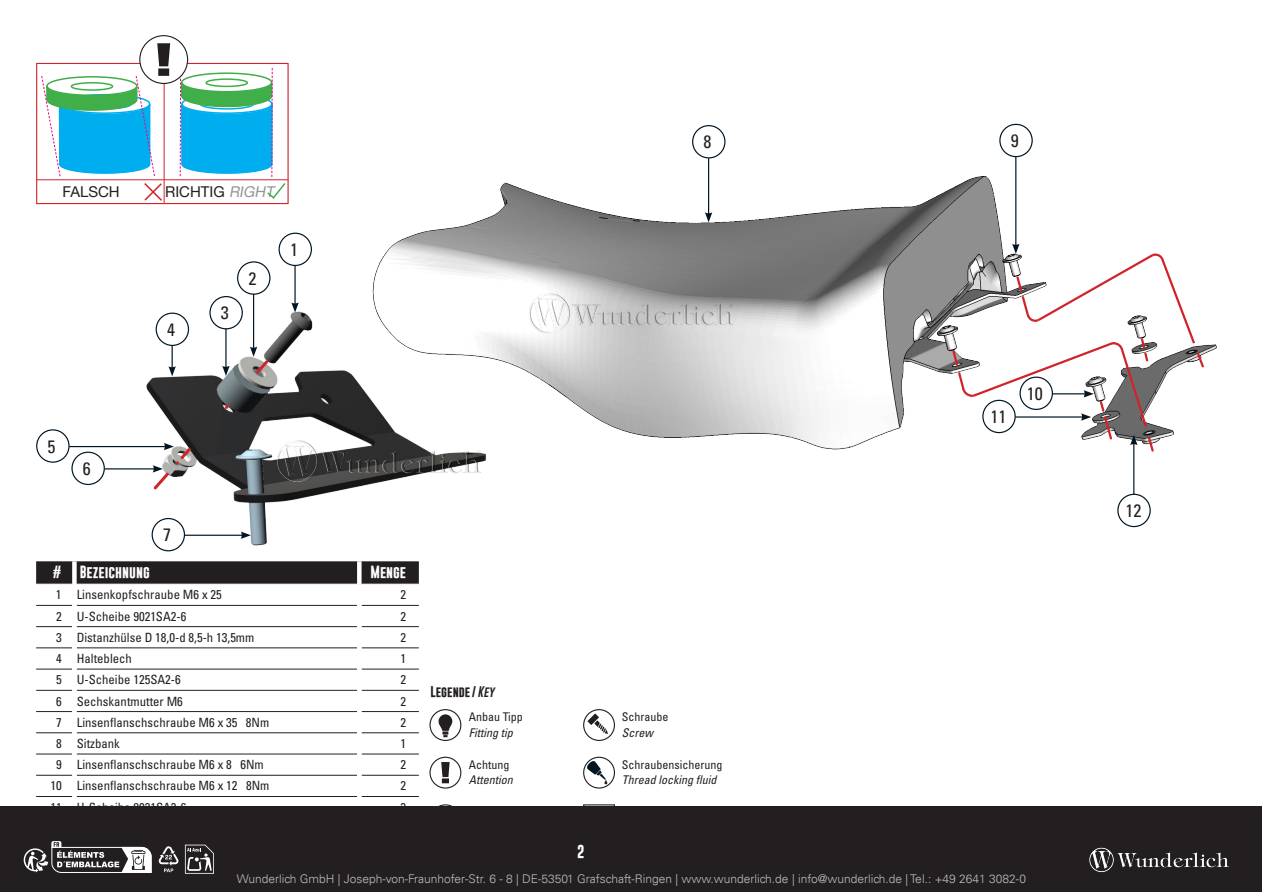
<style>
.page{position:relative;width:1263px;height:893px;background:#fff}
.page>*{position:absolute;margin:0;border:0;box-sizing:border-box;transform-origin:0 0}
.t1{font:condensed 18px "Univers LT Std";color:#231f20}
.t2{font:15px "Helvetica Neue LT Std";color:#231f20}
.t3{font:700 13.5px "Gobold";color:#fff}
.t4{font:condensed 12.75px "Univers LT Std";color:#231f20}
.t5{font:700 12.75px "Gobold";color:#fff}
.t6{font:300 12px "Univers LT";color:#bcbdc0}
.t7{font:condensed 12px "Univers LT Std";color:#231f20}
.t8{font:italic condensed 12px "Univers LT Std";color:#231f20}
.t9{font:700 11.25px "Gobold";color:#231f20}
.s1{font-style:italic;color:#939598}
.s2{font-weight:400;font-style:italic}
</style>
<div class="page">
<div style="left:429px;top:757px;width:32px;height:32px;border:1px solid #231f20;border-radius:50%"></div>
<svg style="left:441px;top:762px;width:9px;height:21px"></svg>
<div style="left:583px;top:709px;width:32px;height:32px;border:1px solid #231f20;border-radius:50%"></div>
<svg style="left:587px;top:713px;width:21px;height:21px"></svg>
<svg style="left:584px;top:757px;width:30px;height:31px"></svg>
<div style="left:583px;top:757px;width:32px;height:32px;border:1px solid #231f20;border-radius:50%"></div>
<svg style="left:586px;top:760px;width:21px;height:24px"></svg>
<svg style="left:430px;top:710px;width:31px;height:30px"></svg>
<div style="left:429px;top:709px;width:32px;height:32px;border:1px solid #231f20;border-radius:50%"></div>
<svg style="left:438px;top:714px;width:14px;height:23px"></svg>
<div style="left:430px;top:805px;width:31px;height:31px;background:#231f20;border-radius:50%"></div>
<div style="left:429px;top:804px;width:32px;height:32px;border:1px solid #231f20;border-radius:50%"></div>
<div style="left:36px;top:63px;width:253px;height:141px;border:1px solid #d1232a"></div>
<hr style="left:164px;top:63px;width:1px;height:140px;background:#d1232a">
<hr style="left:37px;top:179px;width:251px;height:1px;background:#d1232a">
<svg style="left:179px;top:40px;width:108px;height:159px"></svg>
<img style="left:129px;top:287px;width:252px;height:265px">
<svg style="left:222px;top:402px;width:10px;height:10px"></svg>
<div style="left:140px;top:36px;width:48px;height:47px;background:#fff;border-radius:50%"></div>
<svg style="left:41px;top:35px;width:129px;height:167px"></svg>
<svg style="left:36px;top:561px;width:383px;height:23px;background:#292526"></svg>
<div style="left:72px;top:561px;width:5px;height:23px;background:#fff"></div>
<div style="left:357px;top:561px;width:5px;height:23px;background:#fff"></div>
<hr style="left:36px;top:605px;width:36px;height:1px;background:#231f20">
<hr style="left:77px;top:605px;width:280px;height:1px;background:#231f20">
<hr style="left:362px;top:605px;width:57px;height:1px;background:#231f20">
<hr style="left:36px;top:626px;width:36px;height:1px;background:#231f20">
<hr style="left:77px;top:626px;width:280px;height:1px;background:#231f20">
<hr style="left:362px;top:626px;width:57px;height:1px;background:#231f20">
<hr style="left:36px;top:648px;width:36px;height:1px;background:#231f20">
<hr style="left:77px;top:648px;width:280px;height:1px;background:#231f20">
<hr style="left:362px;top:648px;width:57px;height:1px;background:#231f20">
<hr style="left:36px;top:669px;width:36px;height:1px;background:#231f20">
<hr style="left:77px;top:669px;width:280px;height:1px;background:#231f20">
<hr style="left:362px;top:669px;width:57px;height:1px;background:#231f20">
<hr style="left:36px;top:690px;width:36px;height:1px;background:#231f20">
<hr style="left:77px;top:690px;width:280px;height:1px;background:#231f20">
<hr style="left:362px;top:690px;width:57px;height:1px;background:#231f20">
<hr style="left:36px;top:711px;width:36px;height:1px;background:#231f20">
<hr style="left:77px;top:711px;width:280px;height:1px;background:#231f20">
<hr style="left:362px;top:711px;width:57px;height:1px;background:#231f20">
<hr style="left:36px;top:733px;width:36px;height:1px;background:#231f20">
<hr style="left:77px;top:733px;width:280px;height:1px;background:#231f20">
<hr style="left:362px;top:733px;width:57px;height:1px;background:#231f20">
<hr style="left:36px;top:754px;width:36px;height:1px;background:#231f20">
<hr style="left:77px;top:754px;width:280px;height:1px;background:#231f20">
<hr style="left:362px;top:754px;width:57px;height:1px;background:#231f20">
<hr style="left:36px;top:775px;width:36px;height:1px;background:#231f20">
<hr style="left:77px;top:775px;width:280px;height:1px;background:#231f20">
<hr style="left:362px;top:775px;width:57px;height:1px;background:#231f20">
<hr style="left:36px;top:796px;width:36px;height:1px;background:#231f20">
<hr style="left:77px;top:796px;width:280px;height:1px;background:#231f20">
<hr style="left:362px;top:796px;width:57px;height:1px;background:#231f20">
<img style="left:362px;top:123px;width:855px;height:353px">
<img style="left:277px;top:441px;width:206px;height:41px">
<div style="left:279px;top:233px;width:33px;height:33px;border:1px solid #011622;border-radius:50%"></div>
<hr style="left:294px;top:265px;width:2px;height:40px;background:#011622">
<svg style="left:291px;top:302px;width:8px;height:11px"></svg>
<div style="left:999px;top:124px;width:34px;height:33px;border:1px solid #011622;border-radius:50%"></div>
<hr style="left:1015px;top:157px;width:1px;height:89px;background:#011622">
<div style="left:36px;top:429px;width:34px;height:34px;border:1px solid #011622;border-radius:50%"></div>
<hr style="left:69px;top:446px;width:97px;height:1px;background:#011622">
<div style="left:237px;top:261px;width:33px;height:34px;border:1px solid #011622;border-radius:50%"></div>
<hr style="left:253px;top:294px;width:1px;height:55px;background:#011622">
<svg style="left:250px;top:347px;width:21px;height:29px"></svg>
<div style="left:209px;top:296px;width:34px;height:33px;border:1px solid #011622;border-radius:50%"></div>
<hr style="left:225px;top:329px;width:2px;height:39px;background:#011622">
<svg style="left:222px;top:366px;width:8px;height:10px"></svg>
<div style="left:71px;top:452px;width:34px;height:33px;border:1px solid #011622;border-radius:50%"></div>
<hr style="left:105px;top:468px;width:50px;height:1px;background:#011622">
<svg style="left:151px;top:443px;width:43px;height:49px"></svg>
<div style="left:152px;top:518px;width:33px;height:33px;border:1px solid #011622;border-radius:50%"></div>
<hr style="left:185px;top:535px;width:58px;height:1px;background:#011622">
<svg style="left:241px;top:532px;width:10px;height:7px"></svg>
<div style="left:156px;top:313px;width:33px;height:33px;border:1px solid #011622;border-radius:50%"></div>
<svg style="left:168px;top:345px;width:8px;height:31px"></svg>
<div style="left:1117px;top:494px;width:34px;height:33px;border:1px solid #011622;border-radius:50%"></div>
<hr style="left:1133px;top:443px;width:1px;height:52px;background:#011622">
<img style="left:529px;top:293px;width:206px;height:41px">
<svg style="left:951px;top:244px;width:255px;height:209px"></svg>
<div style="left:692px;top:125px;width:33px;height:33px;border:1px solid #011622;border-radius:50%"></div>
<hr style="left:708px;top:158px;width:1px;height:57px;background:#011622">
<svg style="left:705px;top:212px;width:7px;height:10px"></svg>
<div style="left:1px;top:807px;width:1261px;height:85px;background:#231f20"></div>
<img style="left:1089px;top:847px;width:140px;height:25px">
<svg style="left:158px;top:846px;width:20px;height:26px"></svg>
<svg style="left:24px;top:841px;width:128px;height:32px"></svg>
<svg style="left:185px;top:845px;width:29px;height:29px"></svg>
<p class="t2" style="left:63px;top:182px;width:59px">FALSCH</p>
<p class="t2" style="left:165px;top:182px;width:113px">RICHTIG <span class="s1">RIGHT</span></p>
<h1 class="t1" style="left:167px;top:318px;width:9px">4</h1>
<h1 class="t1" style="left:221px;top:301px;width:9px">3</h1>
<h1 class="t1" style="left:249px;top:267px;width:9px">2</h1>
<h1 class="t1" style="left:290px;top:238px;width:9px">1</h1>
<h1 class="t1" style="left:703px;top:130px;width:9px">8</h1>
<h1 class="t1" style="left:48px;top:435px;width:9px">5</h1>
<h1 class="t1" style="left:83px;top:457px;width:9px">6</h1>
<h1 class="t1" style="left:163px;top:523px;width:9px">7</h1>
<p class="t5" style="left:53px;top:564px;width:10px">#</p>
<p class="t5" style="left:80px;top:564px;width:71px">Bezeichnung</p>
<p class="t5" style="left:370px;top:564px;width:37px">Menge</p>
<p class="t4" style="left:56px;top:587px;width:167px">1 Linsenkopfschraube M6 x 25</p>
<p class="t4" style="left:400px;top:587px;width:7px">2</p>
<p class="t4" style="left:56px;top:608px;width:132px">2 U-Scheibe 9021SA2-6</p>
<p class="t4" style="left:400px;top:608px;width:7px">2</p>
<p class="t4" style="left:56px;top:629px;width:200px">3 Distanzhülse D 18,0-d 8,5-h 13,5mm</p>
<p class="t4" style="left:400px;top:629px;width:7px">2</p>
<p class="t4" style="left:56px;top:650px;width:77px">4 Halteblech</p>
<p class="t4" style="left:400px;top:650px;width:7px">1</p>
<p class="t4" style="left:56px;top:672px;width:126px">5 U-Scheibe 125SA2-6</p>
<p class="t4" style="left:400px;top:672px;width:7px">2</p>
<p class="t4" style="left:56px;top:693px;width:128px">6 Sechskantmutter M6</p>
<p class="t4" style="left:400px;top:693px;width:7px">2</p>
<p class="t4" style="left:56px;top:714px;width:215px">7 Linsenflanschschraube M6 x 35 8Nm</p>
<p class="t4" style="left:400px;top:714px;width:7px">2</p>
<p class="t4" style="left:56px;top:735px;width:65px">8 Sitzbank</p>
<p class="t4" style="left:400px;top:735px;width:7px">1</p>
<p class="t4" style="left:56px;top:757px;width:209px">9 Linsenflanschschraube M6 x 8 6Nm</p>
<p class="t4" style="left:401px;top:757px;width:7px">2</p>
<p class="t4" style="left:50px;top:778px;width:220px">10 Linsenflanschschraube M6 x 12 8Nm</p>
<p class="t4" style="left:401px;top:778px;width:7px">2</p>
<p class="t4" style="left:50px;top:799px;width:138px">11 U-Scheibe 9021SA2-6</p>
<p class="t4" style="left:401px;top:799px;width:7px">2</p>
<p class="t9" style="left:431px;top:685px;width:68px">Legende /<span class="s2">Key</span></p>
<p class="t7" style="left:469px;top:709px;width:55px">Anbau Tipp</p>
<p class="t7" style="left:622px;top:709px;width:48px">Schraube</p>
<p class="t8" style="left:469px;top:725px;width:45px">Fitting tip</p>
<p class="t8" style="left:622px;top:725px;width:33px">Screw</p>
<p class="t7" style="left:469px;top:757px;width:42px">Achtung</p>
<p class="t7" style="left:622px;top:757px;width:102px">Schraubensicherung</p>
<p class="t8" style="left:469px;top:772px;width:46px">Attention</p>
<p class="t8" style="left:622px;top:772px;width:96px">Thread locking fluid</p>
<h1 class="t1" style="left:1011px;top:129px;width:9px">9</h1>
<h1 class="t1" style="left:990px;top:405px;width:17px">11</h1>
<h1 class="t1" style="left:1027px;top:382px;width:17px">10</h1>
<p class="t3" style="left:577px;top:843px;width:9px">2</p>
<p class="t6" style="left:237px;top:871px;width:790px">Wunderlich GmbH | Joseph-von-Fraunhofer-Str. 6 - 8 | DE-53501 Grafschaft-Ringen | www.wunderlich.de | info@wunderlich.de | Tel.: +49 2641 3082-0</p>
<h1 class="t1" style="left:1125px;top:499px;width:17px">12</h1>
</div>
